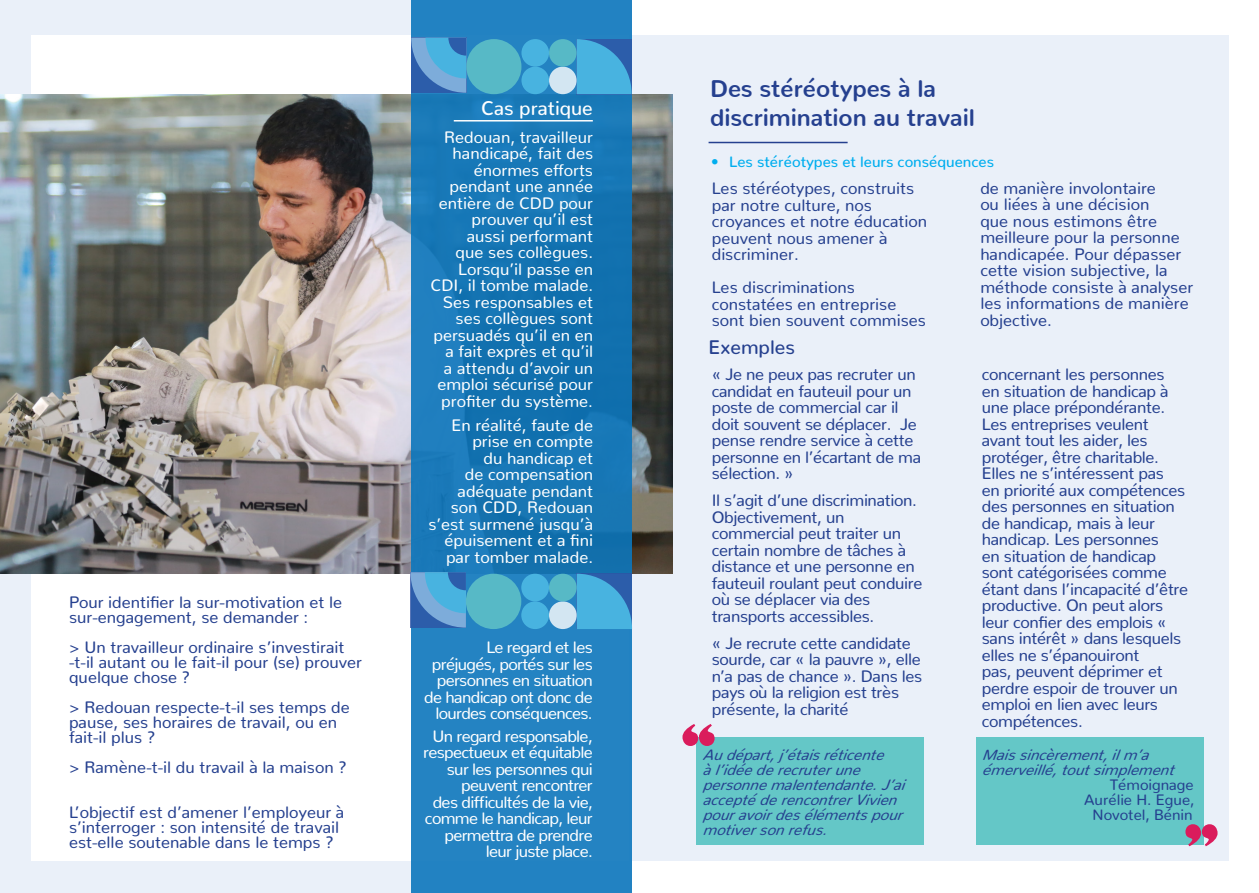
<style>
.page{position:relative;width:1259px;height:893px;background:#eaf0f9}
.page>*{position:absolute;margin:0;border:0;box-sizing:border-box;transform-origin:0 0}
.Titre_-_H1{font:700 24px/28.8px "Nunito";color:#25408f}
.Encart_H1{font:500 19.5px "Nunito";color:#fff}
.Encart_H1-2{font:500 19.5px "Nunito";color:#25408f}
.t1{font:16.5px/16.5px "Nunito";letter-spacing:-.02em;color:#25408f}
.t2{font:16.5px/16.5px "Nunito";color:#25408f}
.t3{font:16.5px/16.5px "Nunito";color:#fff;text-align:right}
.t4{font:16.5px/16.5px "Nunito";letter-spacing:-.04em;color:#fff;text-align:right}
.t5{font:italic 15px/15px "Nunito";color:#25408f}
.t6{font:15px "Nunito";color:#25408f}
.t7{font:500 15px "Nunito";color:#00aeef}
</style>
<div class="page">
<div style="left:31px;top:36px;width:1202px;height:825px;background:#fff"></div>
<div style="left:632px;top:0;width:627px;height:893px;background:#fff"></div>
<div style="left:629px;top:35px;width:599px;height:826px;background:#eaf0f9"></div>
<img style="left:0;top:95px;width:672px;height:479px">
<div style="left:411px;top:0;width:221px;height:893px;background:linear-gradient(to right,#1e7ebd,#1978b7)"></div>
<svg style="left:410px;top:572px;width:56px;height:56px;background:#5296cd"></svg>
<svg style="left:577px;top:574px;width:55px;height:55px;background:#42a0d4"></svg>
<div style="left:466px;top:574px;width:55px;height:55px;background:#57b9c6;border-radius:50%"></div>
<div style="left:549px;top:601px;width:28px;height:28px;background:#d3e6f2;border-radius:50%"></div>
<div style="left:521px;top:601px;width:28px;height:28px;background:#48b3e0;border-radius:50%"></div>
<div style="left:549px;top:574px;width:28px;height:27px;background:#57b9c6;border-radius:50%"></div>
<div style="left:521px;top:574px;width:28px;height:27px;background:#48b3e0;border-radius:50%"></div>
<svg style="left:411px;top:38px;width:55px;height:55px;background:#5296cd"></svg>
<svg style="left:576px;top:39px;width:56px;height:55px;background:#419fd3"></svg>
<div style="left:466px;top:39px;width:55px;height:55px;background:#57b9c6;border-radius:50%"></div>
<div style="left:549px;top:67px;width:27px;height:27px;background:#d3e6f2;border-radius:50%"></div>
<div style="left:521px;top:67px;width:28px;height:27px;background:#48b3e0;border-radius:50%"></div>
<div style="left:549px;top:39px;width:27px;height:28px;background:#57b9c6;border-radius:50%"></div>
<div style="left:521px;top:39px;width:28px;height:28px;background:#48b3e0;border-radius:50%"></div>
<div style="left:696px;top:737px;width:228px;height:107px;background:#64c7c7"></div>
<div style="left:975px;top:737px;width:228px;height:107px;background:#64c7c7"></div>
<hr style="left:454px;top:120px;width:139px;height:2px;background:#fff">
<hr style="left:708px;top:142px;width:139px;height:1px;background:#25408f">
<svg style="left:682px;top:724px;width:32px;height:22px"></svg>
<svg style="left:1185px;top:824px;width:32px;height:22px"></svg>
<h2 class="t2" style="left:69px;top:593px;width:274px;line-height:15px">Pour identifier la sur-motivation et le sur-engagement, se demander :</h2>
<h2 class="t2" style="left:69px;top:638px;width:294px;line-height:15px">&gt; Un travailleur ordinaire s’investirait -t-il autant ou le fait-il pour (se) prouver quelque chose ?</h2>
<h2 class="t2" style="left:69px;top:698px;width:282px;line-height:15px">&gt; Redouan respecte-t-il ses temps de pause, ses horaires de travail, ou en fait-il plus ?</h2>
<h2 class="t2" style="left:69px;top:757px;width:279px">&gt; Ramène-t-il du travail à la maison ?</h2>
<h2 class="t2" style="left:69px;top:803px;width:277px;line-height:15px">L’objectif est d’amener l’employeur à s’interroger : son intensité de travail est-elle soutenable dans le temps ?</h2>
<p class="Encart_H1" style="left:481px;top:91px;width:113px">Cas pratique</p>
<h2 class="t3" style="left:430px;top:127px;width:164px">Redouan, travailleur handicapé, fait des énormes efforts pendant une année entière de CDD pour prouver qu’il est aussi performant<br>que ses collègues.<br>Lorsqu’il passe en<br>CDI, il tombe malade.<br>Ses responsables et ses collègues sont persuadés qu’il en en a fait exprès et qu’il<br>a attendu d’avoir un emploi sécurisé pour profiter du système.</h2>
<h2 class="t3" style="left:428px;top:415px;width:166px">En réalité, faute de prise en compte<br>du handicap et<br>de compensation adéquate pendant son CDD, Redouan s’est surmené jusqu’à épuisement et a fini par tomber malade.</h2>
<h2 class="t4" style="left:424px;top:637px;width:170px">Le regard et les préjugés, portés sur les personnes en situation de handicap ont donc de lourdes conséquences.</h2>
<h2 class="t4" style="left:423px;top:726px;width:171px">Un regard responsable, respectueux et équitable sur les personnes qui peuvent rencontrer<br>des difficultés de la vie, comme le handicap, leur permettra de prendre leur juste place.</h2>
<h1 class="Titre_-_H1" style="left:710px;top:71px;width:266px">Des stéréotypes à la discrimination au travail</h1>
<p class="t7" style="left:711px;top:148px;width:284px">• Les stéréotypes et leurs conséquences</p>
<h2 class="t2" style="left:712px;top:178px;width:217px">Les stéréotypes, construits par notre culture, nos croyances et notre éducation peuvent nous amener à discriminer.</h2>
<h2 class="t2" style="left:712px;top:277px;width:216px">Les discriminations constatées en entreprise sont bien souvent commises</h2>
<p class="Encart_H1-2" style="left:708px;top:330px;width:88px">Exemples</p>
<h2 class="t1" style="left:712px;top:365px;width:211px">« Je ne peux pas recruter un candidat en fauteuil pour un poste de commercial car il doit souvent se déplacer. Je pense rendre service à cette personne en l’écartant de ma sélection. »</h2>
<h2 class="t1" style="left:712px;top:491px;width:212px">Il s’agit d’une discrimination.<br>Objectivement, un commercial peut traiter un certain nombre de tâches à distance et une personne en fauteuil roulant peut conduire où se déplacer via des transports accessibles.</h2>
<h2 class="t1" style="left:712px;top:633px;width:212px">« Je recrute cette candidate sourde, car « la pauvre », elle n’a pas de chance ». Dans les pays où la religion est très présente, la charité</h2>
<h2 class="t2" style="left:980px;top:178px;width:214px">de manière involontaire<br>ou liées à une décision<br>que nous estimons être meilleure pour la personne handicapée. Pour dépasser cette vision subjective, la méthode consiste à analyser les informations de manière objective.</h2>
<h2 class="t1" style="left:982px;top:365px;width:208px">concernant les personnes<br>en situation de handicap à une place prépondérante.<br>Les entreprises veulent avant tout les aider, les protéger, être charitable.<br>Elles ne s’intéressent pas<br>en priorité aux compétences des personnes en situation de handicap, mais à leur handicap. Les personnes<br>en situation de handicap sont catégorisées comme étant dans l’incapacité d’être productive. On peut alors leur confier des emplois « sans intérêt » dans lesquels elles ne s’épanouiront<br>pas, peuvent déprimer et perdre espoir de trouver un emploi en lien avec leurs compétences.</h2>
<h2 class="t5" style="left:702px;top:746px;width:211px">Audépart,j’étaisréticente àl’idéederecruterune personnemalentendante.J’ai acceptéderencontrerVivien pouravoirdesélémentspour motiversonrefus.</h2>
<h2 class="t5" style="left:982px;top:746px;width:176px">Maissincèrement,ilm’a</h2>
<h2 class="t5" style="left:982px;top:761px;width:201px">émerveillé,toutsimplement</h2>
<h2 class="t6" style="left:1109px;top:772px;width:86px">Témoignage</h2>
<h2 class="t6" style="left:1084px;top:787px;width:112px">Aurélie H. Egue,</h2>
<h2 class="t6" style="left:1092px;top:802px;width:102px">Novotel, Bénin</h2>
</div>
